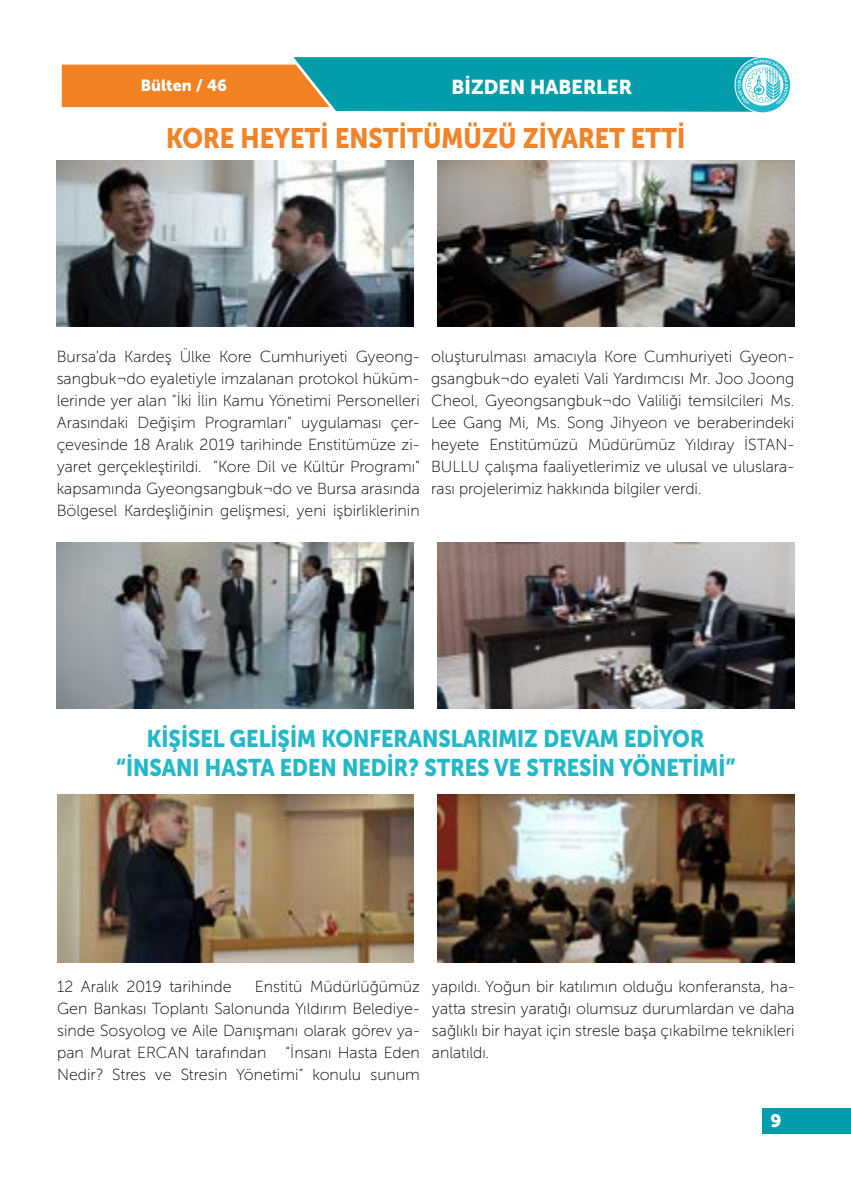
<style>
.page{position:relative;width:851px;height:1191px;background:#fff}
.page>*{position:absolute;margin:0;border:0;box-sizing:border-box;transform-origin:0 0}
.t1{font:28px "Museo Sans Cyrl 900";color:#f1842b;scale:.9 1}
.t2{font:24px/28.8px "Museo Sans Cyrl 900";color:#23b7c8;text-align:center;scale:.9 1}
.t3{font:20px "Museo Sans Cyrl 900";color:#fff}
.t4{font:18px "Museo Sans Cyrl 900";color:#fff}
.t5{font:16px/22px "Museo Sans Cyrl 100";color:#000;text-align:justify}
.t6{font:16px "Museo Sans Cyrl 900";color:#fff}
</style>
<div class="page">
<svg style="left:61px;top:57px;width:729px;height:55px;background:#62a291"></svg>
<div style="left:762px;top:1108px;width:88px;height:26px;background:#039caa"></div>
<img style="left:57px;top:794px;width:356px;height:169px">
<img style="left:437px;top:794px;width:357px;height:169px">
<img style="left:57px;top:160px;width:356px;height:166px">
<img style="left:57px;top:542px;width:356px;height:166px">
<img style="left:437px;top:160px;width:357px;height:166px">
<img style="left:437px;top:542px;width:357px;height:166px">
<p class="t3" style="left:451px;top:75px;width:182px">BİZDEN HABERLER</p>
<h1 class="t1" style="left:166px;top:122px;width:574px">KORE HEYETI ENSTITÜMÜZÜ ZIYARET ETTI</h1>
<p class="t6" style="left:141px;top:76px;width:88px">Bülten / 46</p>
<p class="t5" style="left:57px;top:346px;width:365px">Bursa'da Kardeş Ülke Kore Cumhuriyeti Gyeong&shy;sangbuk¬do eyaletiyle imzalanan protokol hüküm&shy;lerinde yer alan "İki İlin Kamu Yönetimi Personelleri Arasındaki Değişim Programları" uygulaması çer&shy;çevesinde 18 Aralık 2019 tarihinde Enstitümüze zi&shy;yaret gerçekleştirildi. "Kore Dil ve Kültür Programı" kapsamında Gyeongsangbuk¬do ve Bursa arasında Bölgesel Kardeşliğinin gelişmesi, yeni işbirliklerinin</p>
<p class="t5" style="left:431px;top:346px;width:364px">oluşturulması amacıyla Kore Cumhuriyeti Gyeon&shy;gsangbuk¬do eyaleti Vali Yardımcısı Mr. Joo Joong Cheol, Gyeongsangbuk¬do Valiliği temsilcileri Ms.<br>Lee Gang Mi, Ms. Song Jihyeon ve beraberindeki heyete Enstitümüzü Müdürümüz Yıldıray İSTAN-BULLU çalışma faaliyetlerimiz ve ulusal ve uluslara&shy;rası projelerimiz hakkında bilgiler verdi.</p>
<h2 class="t2" style="left:116px;top:724px;width:690px">KİŞİSEL GELİŞİM KONFERANSLARIMIZ DEVAM EDİYOR “İNSANI HASTA EDEN NEDIR? STRES VE STRESIN YÖNETIMI”</h2>
<p class="t5" style="left:57px;top:975px;width:176px">12 Aralık 2019 tarihinde</p>
<p class="t5" style="left:57px;top:975px;width:364px;text-indent:198px">Enstitü Müdürlüğümüz Gen Bankası Toplantı Salonunda Yıldırım Belediye&shy;sinde Sosyolog ve Aile Danışmanı olarak görev ya&shy;pan Murat ERCAN tarafından “İnsanı Hasta Eden Nedir? Stres ve Stresin Yönetimi” konulu sunum</p>
<p class="t5" style="left:432px;top:975px;width:364px">yapıldı. Yoğun bir katılımın olduğu konferansta, ha&shy;yatta stresin yaratığı olumsuz durumlardan ve daha sağlıklı bir hayat için stresle başa çıkabilme teknikleri anlatıldı.</p>
<p class="t4" style="left:770px;top:1110px;width:13px">9</p>
</div>
